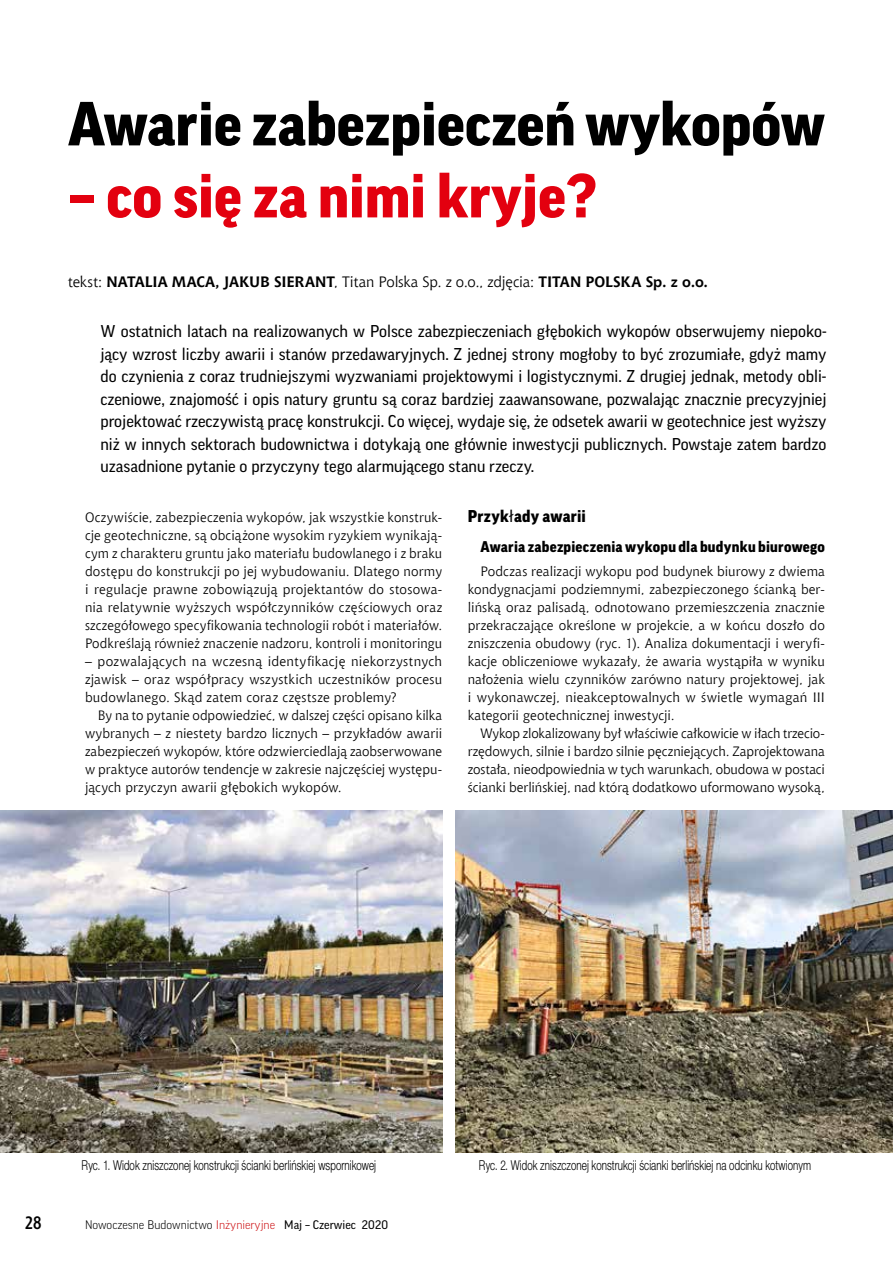
<style>
.page{position:relative;width:893px;height:1263px;background:#fff}
.page>*{position:absolute;margin:0;border:0;box-sizing:border-box;transform-origin:0 0}
.t1{font:900 60px "Good Pro";color:#000}
.t2{font:900 60px "Good Pro";color:#e3000f}
.t3{font:700 18px "Aerton Cnd EFN";color:#000}
.t4{font:16.5px/22.5px "Good Pro";color:#000;text-align:justify}
.t5{font:900 16.5px "Good Pro";letter-spacing:.015em;color:#000}
.t6{font:700 15px "Chianti EU";letter-spacing:-.01em;color:#000}
.t7{font:900 15px "Good Pro";letter-spacing:.015em;color:#000}
.t8{font:13.5px/18px "Chianti EU";letter-spacing:.005em;color:#000;text-align:justify}
.t9{font:13.5px "Switzer Cnd EFN Light";letter-spacing:.005em;color:#000;scale:.9 1}
.t10{font:300 12px "Good Pro";color:#000}
.s1{font-weight:400}
.s2{color:#cd1316}
</style>
<div class="page">
<img style="left:0;top:810px;width:442px;height:342px">
<img style="left:455px;top:810px;width:438px;height:342px">
<h1 class="t1" style="left:68px;top:90px;width:758px">Awarie zabezpieczeń wykopów</h1>
<h1 class="t2" style="left:68px;top:162px;width:530px">– co się za nimi kryje?</h1>
<p class="t6" style="left:68px;top:272px;width:642px"><span class="s1">tekst:</span> NATALIA MACA, JAKUB SIERANT<span class="s1">, Titan Polska Sp. z o.o., zdjęcia:</span> TITAN POLSKA Sp. z o.o.</p>
<p class="t4" style="left:100px;top:320px;width:728px">W ostatnich latach na realizowanych w Polsce zabezpieczeniach głębokich wykopów obserwujemy niepoko&shy;jący wzrost liczby awarii i stanów przedawaryjnych. Z jednej strony mogłoby to być zrozumiałe, gdyż mamy do czynienia z coraz trudniejszymi wyzwaniami projektowymi i logistycznymi. Z drugiej jednak, metody obli&shy;czeniowe, znajomość i opis natury gruntu są coraz bardziej zaawansowane, pozwalając znacznie precyzyjniej projektować rzeczywistą pracę konstrukcji. Co więcej, wydaje się, że odsetek awarii w geotechnice jest wyższy niż w innych sektorach budownictwa i dotykają one głównie inwestycji publicznych. Powstaje zatem bardzo uzasadnione pytanie o przyczyny tego alarmującego stanu rzeczy.</p>
<p class="t8" style="left:85px;top:508px;width:359px">Oczywiście, zabezpieczenia wykopów, jak wszystkie konstruk&shy;cje geotechniczne, są obciążone wysokim ryzykiem wynikają&shy;cym z charakteru gruntu jako materiału budowlanego i z braku dostępu do konstrukcji po jej wybudowaniu. Dlatego normy i regulacje prawne zobowiązują projektantów do stosowa&shy;nia relatywnie wyższych współczynników częściowych oraz szczegółowego specyfikowania technologii robót i materiałów.<br>Podkreślają również znaczenie nadzoru, kontroli i monitoringu</p>
<p class="t8" style="left:85px;top:652px;width:359px">– pozwalających na wczesną identyfikację niekorzystnych zjawisk – oraz współpracy wszystkich uczestników procesu budowlanego. Skąd zatem coraz częstsze problemy?</p>
<p class="t8" style="left:85px;top:706px;width:359px;text-indent:13px">By na to pytanie odpowiedzieć, w dalszej części opisano kilka wybranych – z niestety bardzo licznych – przykładów awarii zabezpieczeń wykopów, które odzwierciedlają zaobserwowane w praktyce autorów tendencje w zakresie najczęściej występu&shy;jących przyczyn awarii głębokich wykopów.</p>
<p class="t5" style="left:468px;top:506px;width:120px">Przyk<span class="s1">ł</span>ady awarii</p>
<p class="t7" style="left:480px;top:539px;width:346px">Awaria zabezpieczenia wykopu dla budynku biurowego</p>
<p class="t8" style="left:468px;top:562px;width:359px;text-indent:13px">Podczas realizacji wykopu pod budynek biurowy z dwiema kondygnacjami podziemnymi, zabezpieczonego ścianką ber&shy;lińską oraz palisadą, odnotowano przemieszczenia znacznie przekraczające określone w projekcie, a w końcu doszło do zniszczenia obudowy (ryc. 1). Analiza dokumentacji i weryfi&shy;kacje obliczeniowe wykazały, że awaria wystąpiła w wyniku nałożenia wielu czynników zarówno natury projektowej, jak i wykonawczej, nieakceptowalnych w świetle wymagań III kategorii geotechnicznej inwestycji.</p>
<p class="t8" style="left:468px;top:724px;width:359px;text-indent:13px">Wykop zlokalizowany był właściwie całkowicie w iłach trzecio&shy;rzędowych, silnie i bardzo silnie pęczniejących. Zaprojektowana została, nieodpowiednia w tych warunkach, obudowa w postaci ścianki berlińskiej, nad którą dodatkowo uformowano wysoką,</p>
<p class="t9" style="left:82px;top:1157px;width:329px">Ryc. 1. Widok zniszczonej konstrukcji ścianki berlińskiej wspornikowej</p>
<p class="t9" style="left:479px;top:1157px;width:371px">Ryc. 2. Widok zniszczonej konstrukcji ścianki berlińskiej na odcinku kotwionym</p>
<h2 class="t3" style="left:25px;top:1212px;width:18px">28</h2>
<p class="t10" style="left:85px;top:1218px;width:305px">Nowoczesne Budownictwo <span class="s2">Inżynieryjne</span> <span class="s1">Maj – Czerwiec 2020</span></p>
</div>
